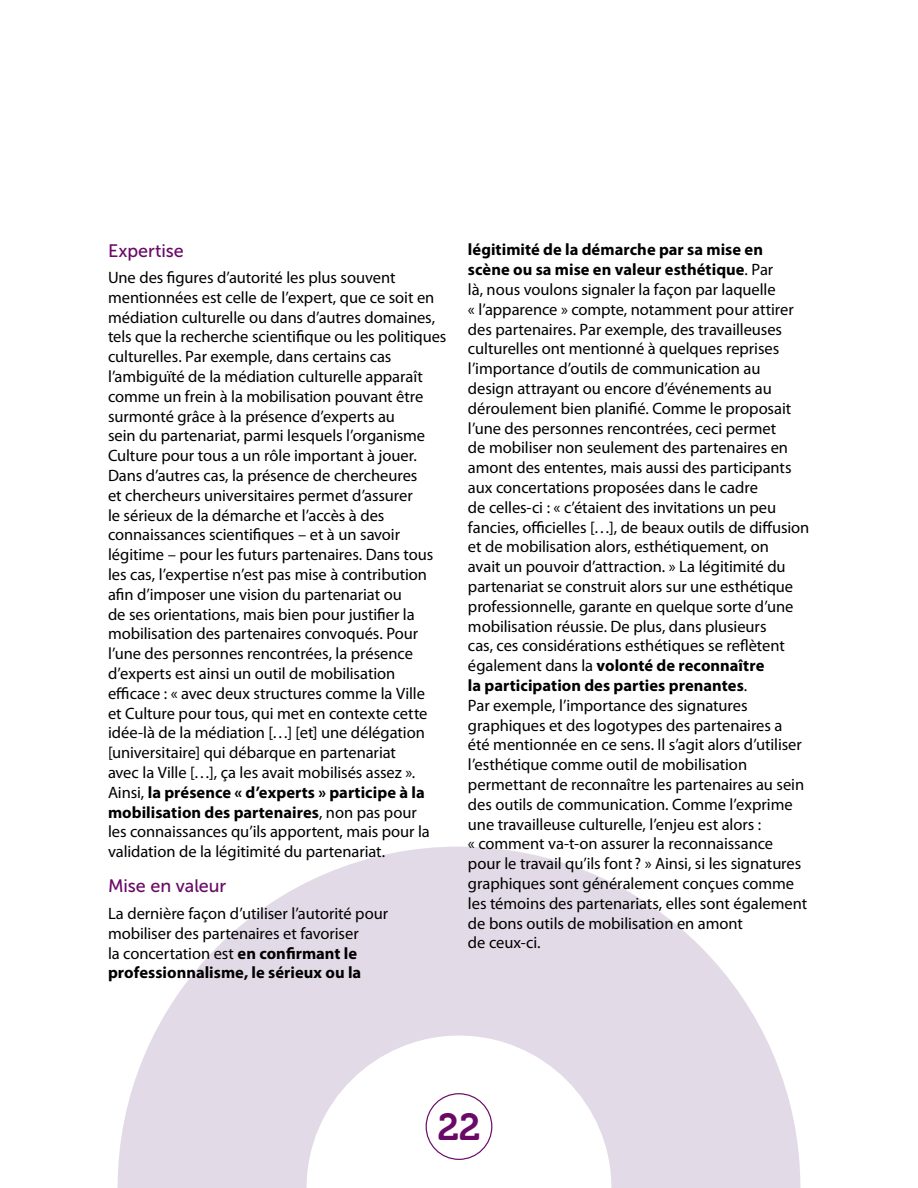
<style>
.page{position:relative;width:918px;height:1188px;background:#fff}
.page>*{position:absolute;margin:0;border:0;box-sizing:border-box;transform-origin:0 0}
.t1{font:37.5px "Museo 700";color:#690a66}
.t2{font:18px "Museo Sans 500";letter-spacing:-.005em;color:#690a66}
.t3{font:16.5px/19.8px "Myriad Pro";letter-spacing:-.005em;color:#000}
.s1{font-weight:700}
</style>
<div class="page">
<svg style="left:118px;top:847px;width:682px;height:341px;fill:#e3dae7"></svg>
<p class="t2" style="left:108px;top:240px;width:77px">Expertise</p>
<p class="t3" style="left:108px;top:268px;width:340px">Une des figures d’autorité les plus souvent mentionnées est celle de l’expert, que ce soit en médiation culturelle ou dans d’autres domaines, tels que la recherche scientifique ou les politiques culturelles. Par exemple, dans certains cas l’ambiguïté de la médiation culturelle apparaît comme un frein à la mobilisation pouvant être surmonté grâce à la présence d’experts au<br>sein du partenariat, parmi lesquels l’organisme Culture pour tous a un rôle important à jouer.<br>Dans d’autres cas, la présence de chercheures<br>et chercheurs universitaires permet d’assurer<br>le sérieux de la démarche et l’accès à des connaissances scientifiques – et à un savoir légitime – pour les futurs partenaires. Dans tous les cas, l’expertise n’est pas mise à contribution afin d’imposer une vision du partenariat ou<br>de ses orientations, mais bien pour justifier la mobilisation des partenaires convoqués. Pour l’une des personnes rencontrées, la présence d’experts est ainsi un outil de mobilisation efficace : « avec deux structures comme la Ville<br>et Culture pour tous, qui met en contexte cette idée-là de la médiation […] [et] une délégation [universitaire] qui débarque en partenariat<br>avec la Ville […], ça les avait mobilisés assez ».<br>Ainsi, <span class="s1">la présence « d’experts » participe à la mobilisation des partenaires</span>, non pas pour<br>les connaissances qu’ils apportent, mais pour la validation de la légitimité du partenariat.</p>
<p class="t2" style="left:108px;top:876px;width:120px">Mise en valeur</p>
<p class="t3" style="left:108px;top:904px;width:282px">La dernière façon d’utiliser l’autorité pour mobiliser des partenaires et favoriser<br>la concertation est <span class="s1">en confirmant le professionnalisme, le sérieux ou la</span></p>
<p class="t3" style="left:468px;top:240px;width:343px"><span class="s1">légitimité de la démarche par sa mise en<br>scène ou sa mise en valeur esthétique</span>. Par<br>là, nous voulons signaler la façon par laquelle<br>« l’apparence » compte, notamment pour attirer des partenaires. Par exemple, des travailleuses culturelles ont mentionné à quelques reprises l’importance d’outils de communication au design attrayant ou encore d’événements au déroulement bien planifié. Comme le proposait l’une des personnes rencontrées, ceci permet<br>de mobiliser non seulement des partenaires en amont des ententes, mais aussi des participants aux concertations proposées dans le cadre<br>de celles‑ci : « c’étaient des invitations un peu fancies, officielles […], de beaux outils de diffusion et de mobilisation alors, esthétiquement, on<br>avait un pouvoir d’attraction. » La légitimité du partenariat se construit alors sur une esthétique professionnelle, garante en quelque sorte d’une mobilisation réussie. De plus, dans plusieurs<br>cas, ces considérations esthétiques se reflètent également dans la <span class="s1">volonté de reconnaître<br>la participation des parties prenantes</span>.<br>Par exemple, l’importance des signatures graphiques et des logotypes des partenaires a<br>été mentionnée en ce sens. Il s’agit alors d’utiliser l’esthétique comme outil de mobilisation permettant de reconnaître les partenaires au sein des outils de communication. Comme l’exprime une travailleuse culturelle, l’enjeu est alors :<br>« comment va-t-on assurer la reconnaissance pour le travail qu’ils font ? » Ainsi, si les signatures graphiques sont généralement conçues comme les témoins des partenariats, elles sont également de bons outils de mobilisation en amont<br>de ceux‑ci.</p>
<h1 class="t1" style="left:437px;top:1106px;width:45px">22</h1>
</div>
